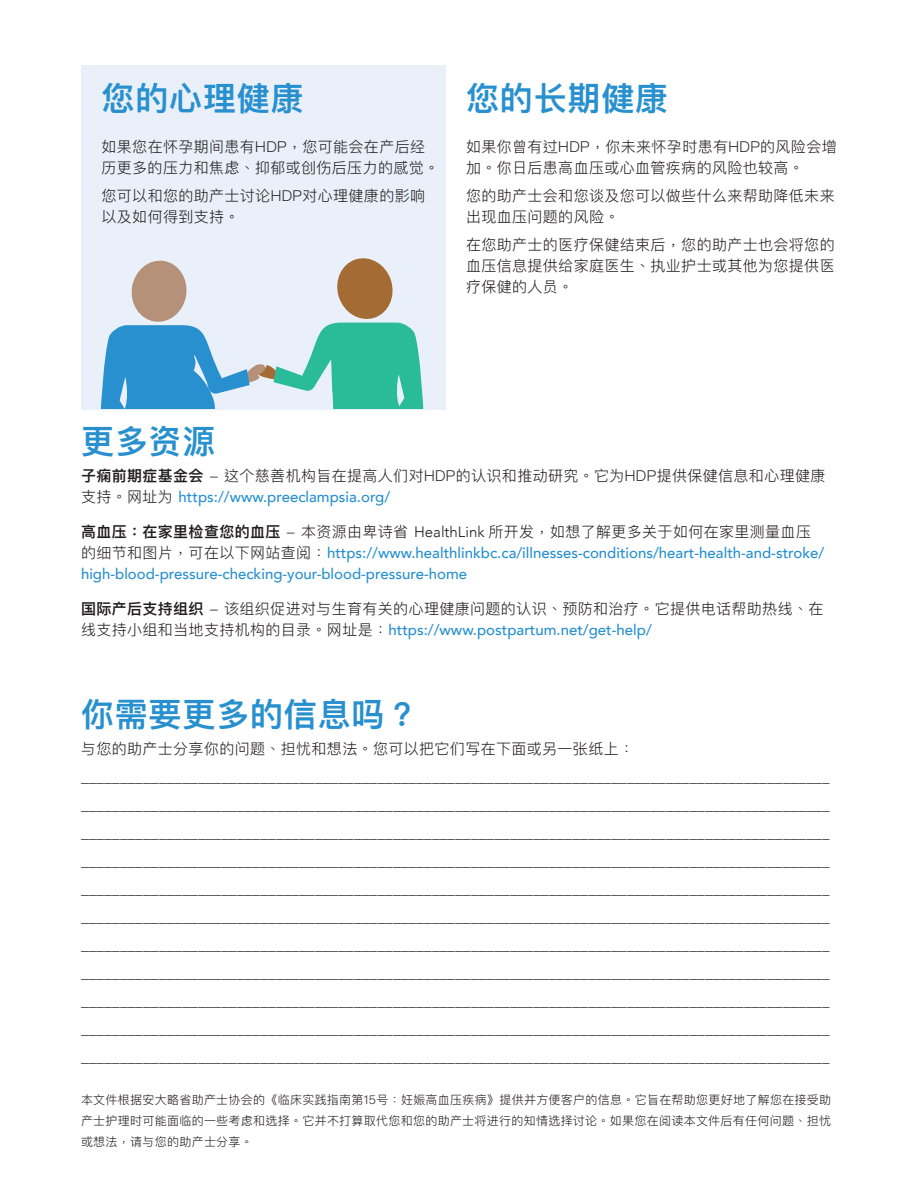
<style>
.page{position:relative;width:918px;height:1188px;background:#fff}
.page>*{position:absolute;margin:0;border:0;box-sizing:border-box;transform-origin:0 0}
.Body_text{font:600 33px "Ping Fang HK";letter-spacing:.025em;color:#2890cf}
.Body_text-2{font:300 15px "Avenir";color:#231f20}
.Body_text-3{font:300 15px/21px "Ping Fang HK";letter-spacing:.025em;color:#231f20}
.Body_text-4{font:500 15px/21px "Avenir";color:#2890cf}
.Body_text-5{font:300 12px/21px "Ping Fang HK";letter-spacing:.025em;color:#231f20;text-align:justify}
.s1{font-family:"ST Xihei";font-weight:400}
.s2{font-weight:600}
.s3{font-family:"Avenir";font-weight:500;color:#2890cf}
.s4{font-family:"Ping Fang HK";font-weight:600;color:#231f20}
.s5{font-family:"Ping Fang HK";font-weight:300;color:#231f20}
.s6{font-weight:300;color:#231f20}
</style>
<div class="page">
<div style="left:82px;top:66px;width:364px;height:344px;background:#e9f0f9"></div>
<svg style="left:101px;top:258px;width:322px;height:150px"></svg>
<p class="Body_text" style="left:102px;top:78px;width:204px">您的心理健康</p>
<p class="Body_text-3" style="left:102px;top:136px;width:339px">如果您在怀孕期间患有HDP，您可能会在产后经历更多的压力和焦<span class="s1">虑</span>、抑郁或创伤后压力的感觉。</p>
<p class="Body_text-3" style="left:102px;top:185px;width:325px">您可以和您的助产士讨论HDP对心理健康的影响以及如何得到支持。</p>
<p class="Body_text" style="left:466px;top:78px;width:204px">您的长期健康</p>
<p class="Body_text-3" style="left:466px;top:136px;width:372px">如果你曾有过HDP，你未来怀孕时患有HDP的风险会增加。你日后患高血压或心血管疾病的风险也较高。</p>
<p class="Body_text-3" style="left:466px;top:185px;width:370px">您的助产士会和您谈及您可以做些什么来帮助降低未来出现血压问题的风险。</p>
<p class="Body_text-3" style="left:466px;top:234px;width:370px;text-align:justify">在您助产士的医疗保健结束后，您的助产士也会将您的血压信息提供给家庭医生、执业护士或其他为您提供医疗保健的人员。</p>
<p class="Body_text" style="left:81px;top:421px;width:136px">更多资源</p>
<p class="Body_text-3" style="left:81px;top:465px;width:746px"><span class="s2">子痫前期症基金会</span> - 这个慈善机构旨在提高人们对HDP的认识和推动研究。它为HDP提供保健信息和心理健康支持。网址为 <span class="s3">https://www.preeclampsia.org/</span></p>
<p class="Body_text-4" style="left:81px;top:520px;width:745px"><span class="s4">高血压：在家里检查您的血压</span> <span class="s5">- 本资源由卑诗省</span> <span class="s6">HealthLink</span> <span class="s5">所开发，如想了解更多关于如何在家里测量血压的细节和图片，可在以下网站查阅：</span>https://www.healthlinkbc.ca/illnesses-conditions/heart-health-and-stroke/ high-blood-pressure-checking-your-blood-pressure-home</p>
<p class="Body_text-3" style="left:81px;top:598px;width:744px"><span class="s2">国际产后支持组织</span> - 该组织促进对与生育有关的心理健康问题的认识、预防和治疗。它提供电话帮助热线、在线支持小组和当地支持机构的目录。网址是：<span class="s3">https://www.postpartum.net/get-help/</span></p>
<p class="Body_text" style="left:81px;top:694px;width:339px">你需要更多的信息吗？</p>
<p class="Body_text-3" style="left:81px;top:738px;width:555px">与您的助产士分享你的问题、担忧和想法。您可以把它们写在下面或另一张纸上：</p>
<p class="Body_text-2" style="left:81px;top:768px;width:750px">________________________________________________________________________________________________</p>
<p class="Body_text-2" style="left:81px;top:796px;width:750px">________________________________________________________________________________________________</p>
<p class="Body_text-2" style="left:81px;top:824px;width:750px">________________________________________________________________________________________________</p>
<p class="Body_text-2" style="left:81px;top:852px;width:750px">________________________________________________________________________________________________</p>
<p class="Body_text-2" style="left:81px;top:880px;width:750px">________________________________________________________________________________________________</p>
<p class="Body_text-2" style="left:81px;top:908px;width:750px">________________________________________________________________________________________________</p>
<p class="Body_text-2" style="left:81px;top:936px;width:750px">________________________________________________________________________________________________</p>
<p class="Body_text-2" style="left:81px;top:964px;width:750px">________________________________________________________________________________________________</p>
<p class="Body_text-2" style="left:81px;top:992px;width:750px">________________________________________________________________________________________________</p>
<p class="Body_text-2" style="left:81px;top:1020px;width:750px">________________________________________________________________________________________________</p>
<p class="Body_text-2" style="left:81px;top:1048px;width:750px">________________________________________________________________________________________________</p>
<p class="Body_text-5" style="left:81px;top:1089px;width:752px">本文件根据安大略省助产士协会的《临床实践指南第15号：妊娠高血压疾病》提供并方便客户的信息。它旨在帮助您更好地了解您在接受助产士护理时可能面临的一些考<span class="s1">虑</span>和选择。它并不打算取代您和您的助产士将进行的知情选择讨论。如果您在阅读本文件后有任何问题、担忧或想法，请与您的助产士分享。</p>
</div>
